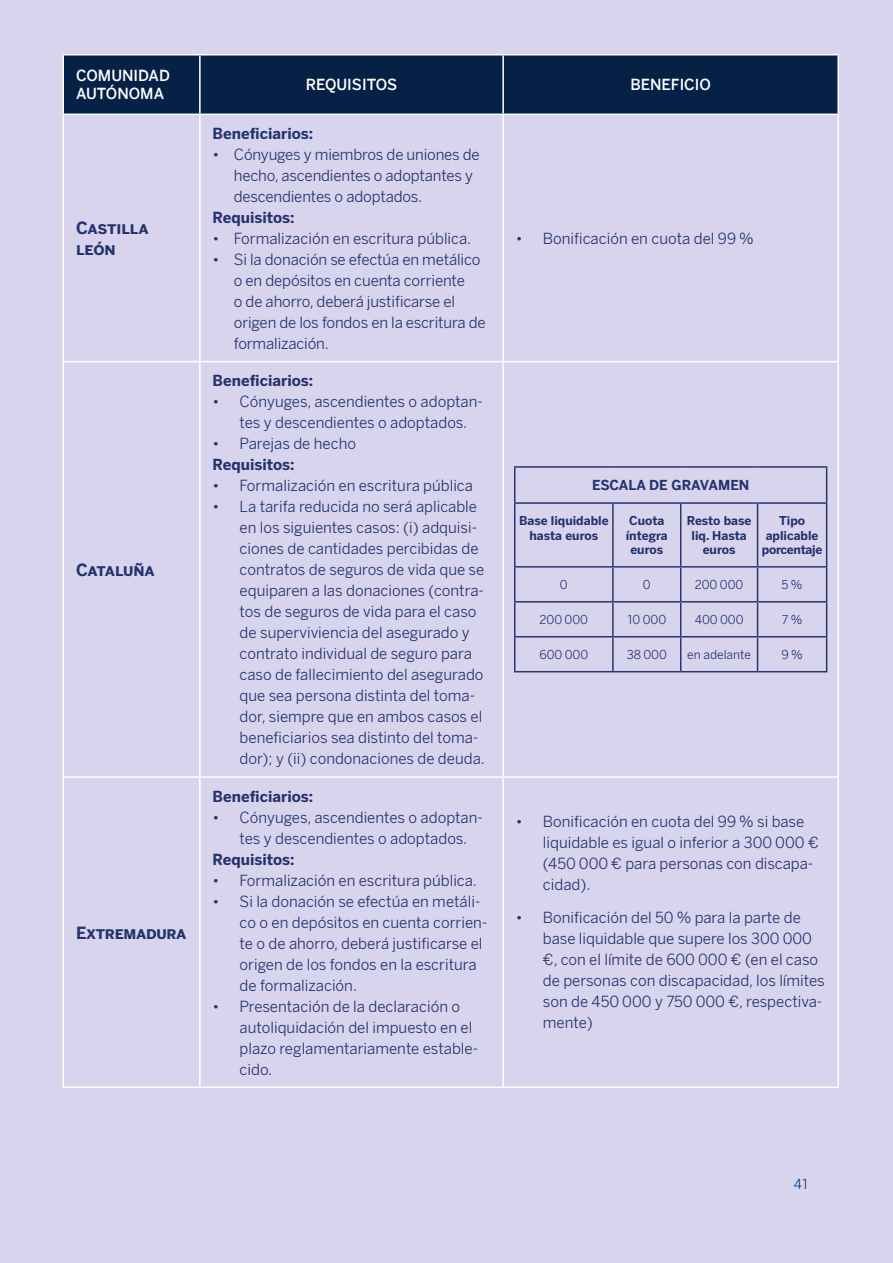
<style>
.page{position:relative;width:893px;height:1263px;background:#d9d4ed}
.page>*{position:absolute;margin:0;border:0;box-sizing:border-box;transform-origin:0 0}
.t1{font:700 16.5px/21px "BBVA Benton Sans";letter-spacing:-.02em;color:#22336d}
.t2{font:15px/21px "BBVA Benton Sans";color:#22336d}
.t3{font:700 15px "BBVA Benton Sans";color:#22336d}
.t4{font:300 15px/18px "BBVA Benton Sans";color:#fff}
.t5{font:700 13.5px "BBVA Benton Sans";color:#22336d}
.t6{font:13.5px "BBVA Benton Sans";color:#004481}
.t7{font:700 12px/14.4px "BBVA Benton Sans";color:#22336d;text-align:center}
.t8{font:12px "BBVA Benton Sans";color:#22336d}
</style>
<div class="page">
<div style="left:64px;top:56px;width:773px;height:58px;background:#072146"></div>
<hr style="left:63px;top:54px;width:137px;height:2px;background:#fff">
<hr style="left:63px;top:56px;width:1px;height:58px;background:#fff">
<hr style="left:200px;top:54px;width:303px;height:2px;background:#fff">
<hr style="left:199px;top:56px;width:2px;height:58px;background:#fff">
<hr style="left:503px;top:54px;width:336px;height:2px;background:#fff">
<hr style="left:502px;top:56px;width:2px;height:58px;background:#fff">
<hr style="left:837px;top:56px;width:2px;height:58px;background:#fff">
<hr style="left:63px;top:114px;width:137px;height:1px;background:#fff">
<hr style="left:63px;top:115px;width:1px;height:246px;background:#fff">
<hr style="left:200px;top:114px;width:303px;height:1px;background:#fff">
<hr style="left:199px;top:115px;width:2px;height:246px;background:#fff">
<hr style="left:503px;top:114px;width:336px;height:1px;background:#fff">
<hr style="left:502px;top:115px;width:2px;height:246px;background:#fff">
<hr style="left:837px;top:115px;width:2px;height:246px;background:#fff">
<hr style="left:63px;top:361px;width:137px;height:1px;background:#fff">
<hr style="left:63px;top:362px;width:1px;height:414px;background:#fff">
<hr style="left:200px;top:361px;width:303px;height:1px;background:#fff">
<hr style="left:199px;top:362px;width:2px;height:414px;background:#fff">
<hr style="left:503px;top:361px;width:336px;height:1px;background:#fff">
<hr style="left:502px;top:362px;width:2px;height:414px;background:#fff">
<hr style="left:837px;top:362px;width:2px;height:414px;background:#fff">
<hr style="left:63px;top:776px;width:137px;height:2px;background:#fff">
<hr style="left:63px;top:778px;width:1px;height:308px;background:#fff">
<hr style="left:200px;top:776px;width:303px;height:2px;background:#fff">
<hr style="left:199px;top:778px;width:2px;height:308px;background:#fff">
<hr style="left:503px;top:776px;width:336px;height:2px;background:#fff">
<hr style="left:502px;top:778px;width:2px;height:308px;background:#fff">
<hr style="left:837px;top:778px;width:2px;height:308px;background:#fff">
<hr style="left:63px;top:1086px;width:137px;height:2px;background:#fff">
<hr style="left:200px;top:1086px;width:303px;height:2px;background:#fff">
<hr style="left:503px;top:1086px;width:336px;height:2px;background:#fff">
<hr style="left:514px;top:466px;width:99px;height:2px;background:#28366d">
<hr style="left:514px;top:468px;width:1px;height:34px;background:#28366d">
<hr style="left:613px;top:466px;width:68px;height:2px;background:#28366d">
<hr style="left:681px;top:466px;width:77px;height:2px;background:#28366d">
<hr style="left:758px;top:466px;width:69px;height:2px;background:#28366d">
<hr style="left:826px;top:468px;width:1px;height:34px;background:#28366d">
<hr style="left:514px;top:502px;width:99px;height:2px;background:#28366d">
<hr style="left:514px;top:504px;width:1px;height:62px;background:#28366d">
<hr style="left:613px;top:502px;width:68px;height:2px;background:#28366d">
<hr style="left:612px;top:504px;width:2px;height:62px;background:#28366d">
<hr style="left:681px;top:502px;width:77px;height:2px;background:#28366d">
<hr style="left:680px;top:504px;width:1px;height:62px;background:#28366d">
<hr style="left:758px;top:502px;width:69px;height:2px;background:#28366d">
<hr style="left:757px;top:504px;width:1px;height:62px;background:#28366d">
<hr style="left:826px;top:504px;width:1px;height:62px;background:#28366d">
<hr style="left:514px;top:566px;width:99px;height:2px;background:#28366d">
<hr style="left:514px;top:568px;width:1px;height:33px;background:#28366d">
<hr style="left:613px;top:566px;width:68px;height:2px;background:#28366d">
<hr style="left:612px;top:568px;width:2px;height:33px;background:#28366d">
<hr style="left:681px;top:566px;width:77px;height:2px;background:#28366d">
<hr style="left:680px;top:568px;width:1px;height:33px;background:#28366d">
<hr style="left:758px;top:566px;width:69px;height:2px;background:#28366d">
<hr style="left:757px;top:568px;width:1px;height:33px;background:#28366d">
<hr style="left:826px;top:568px;width:1px;height:33px;background:#28366d">
<hr style="left:514px;top:601px;width:99px;height:1px;background:#28366d">
<hr style="left:514px;top:602px;width:1px;height:34px;background:#28366d">
<hr style="left:613px;top:601px;width:68px;height:1px;background:#28366d">
<hr style="left:612px;top:602px;width:2px;height:34px;background:#28366d">
<hr style="left:681px;top:601px;width:77px;height:1px;background:#28366d">
<hr style="left:680px;top:602px;width:1px;height:34px;background:#28366d">
<hr style="left:758px;top:601px;width:69px;height:1px;background:#28366d">
<hr style="left:757px;top:602px;width:1px;height:34px;background:#28366d">
<hr style="left:826px;top:602px;width:1px;height:34px;background:#28366d">
<hr style="left:514px;top:636px;width:99px;height:1px;background:#28366d">
<hr style="left:514px;top:637px;width:1px;height:34px;background:#28366d">
<hr style="left:613px;top:636px;width:68px;height:1px;background:#28366d">
<hr style="left:612px;top:637px;width:2px;height:34px;background:#28366d">
<hr style="left:681px;top:636px;width:77px;height:1px;background:#28366d">
<hr style="left:680px;top:637px;width:1px;height:34px;background:#28366d">
<hr style="left:758px;top:636px;width:69px;height:1px;background:#28366d">
<hr style="left:757px;top:637px;width:1px;height:34px;background:#28366d">
<hr style="left:826px;top:637px;width:1px;height:34px;background:#28366d">
<hr style="left:514px;top:671px;width:99px;height:1px;background:#28366d">
<hr style="left:613px;top:671px;width:68px;height:1px;background:#28366d">
<hr style="left:681px;top:671px;width:77px;height:1px;background:#28366d">
<hr style="left:758px;top:671px;width:69px;height:1px;background:#28366d">
<p class="t4" style="left:76px;top:67px;width:95px">COMUNIDAD<br>AUTÓNOMA</p>
<p class="t4" style="left:306px;top:76px;width:93px">REQUISITOS</p>
<p class="t4" style="left:630px;top:76px;width:82px">BENEFICIO</p>
<p class="t1" style="left:76px;top:218px;width:74px">Castilla león</p>
<p class="t1" style="left:76px;top:559px;width:80px">Cataluña</p>
<p class="t1" style="left:76px;top:922px;width:112px">Extremadura</p>
<p class="t3" style="left:213px;top:124px;width:102px">Beneficiarios:</p>
<p class="t2" style="left:234px;top:144px;width:247px;text-indent:-21px">• Cónyuges y miembros de uniones de hecho, ascendientes o adoptantes y descendientes o adoptados.</p>
<p class="t3" style="left:213px;top:208px;width:84px">Requisitos:</p>
<p class="t2" style="left:213px;top:228px;width:260px">• Formalización en escritura pública.</p>
<p class="t2" style="left:234px;top:249px;width:253px;text-indent:-21px">• Si la donación se efectúa en metálico o en depósitos en cuenta corriente<br>o de ahorro, deberá justificarse el origen de los fondos en la escritura de formalización.</p>
<p class="t3" style="left:213px;top:371px;width:102px">Beneficiarios:</p>
<p class="t2" style="left:240px;top:391px;width:245px;text-indent:-27px">• Cónyuges, ascendientes o adoptan&shy;tes y descendientes o adoptados.</p>
<p class="t2" style="left:213px;top:433px;width:145px">• Parejas de hecho</p>
<p class="t3" style="left:213px;top:455px;width:84px">Requisitos:</p>
<p class="t2" style="left:213px;top:475px;width:262px">• Formalización en escritura pública</p>
<p class="t2" style="left:240px;top:496px;width:247px;text-indent:-27px">• La tarifa reducida no será aplicable en los siguientes casos: (i) adquisi&shy;ciones de cantidades percibidas de contratos de seguros de vida que se equiparen a las donaciones (contra&shy;tos de seguros de vida para el caso de superviviencia del asegurado y contrato individual de seguro para caso de fallecimiento del asegurado que sea persona distinta del toma&shy;dor, siempre que en ambos casos el beneficiarios sea distinto del toma&shy;dor); y (ii) condonaciones de deuda.</p>
<p class="t3" style="left:213px;top:787px;width:102px">Beneficiarios:</p>
<p class="t2" style="left:240px;top:807px;width:245px;text-indent:-27px">• Cónyuges, ascendientes o adoptan&shy;tes y descendientes o adoptados.</p>
<p class="t3" style="left:213px;top:850px;width:84px">Requisitos:</p>
<p class="t2" style="left:213px;top:870px;width:266px">• Formalización en escritura pública.</p>
<p class="t2" style="left:240px;top:891px;width:249px;text-indent:-27px">• Si la donación se efectúa en metáli&shy;co o en depósitos en cuenta corrien&shy;te o de ahorro, deberá justificarse el origen de los fondos en la escritura de formalización.</p>
<p class="t2" style="left:240px;top:996px;width:240px;text-indent:-27px">• Presentación de la declaración o autoliquidación del impuesto en el plazo reglamentariamente estable&shy;cido.</p>
<p class="t2" style="left:516px;top:228px;width:239px">• Bonificación en cuota del 99 %</p>
<p class="t5" style="left:592px;top:477px;width:159px">ESCALA DE GRAVAMEN</p>
<p class="t7" style="left:519px;top:514px;width:91px">Base liquidable hasta euros</p>
<p class="t7" style="left:626px;top:514px;width:44px">Cuota íntegra euros</p>
<p class="t7" style="left:687px;top:514px;width:66px">Resto base liq. Hasta euros</p>
<p class="t7" style="left:762px;top:514px;width:62px">Tipo aplicable porcentaje</p>
<p class="t8" style="left:560px;top:577px;width:9px">0</p>
<p class="t8" style="left:643px;top:577px;width:9px">0</p>
<p class="t8" style="left:695px;top:577px;width:50px">200 000</p>
<p class="t8" style="left:782px;top:577px;width:23px">5 %</p>
<p class="t8" style="left:540px;top:612px;width:50px">200 000</p>
<p class="t8" style="left:627px;top:612px;width:40px">10 000</p>
<p class="t8" style="left:695px;top:612px;width:50px">400 000</p>
<p class="t8" style="left:782px;top:612px;width:22px">7 %</p>
<p class="t8" style="left:539px;top:647px;width:50px">600 000</p>
<p class="t8" style="left:627px;top:647px;width:42px">38 000</p>
<p class="t8" style="left:687px;top:647px;width:65px">en adelante</p>
<p class="t8" style="left:781px;top:647px;width:23px">9 %</p>
<p class="t2" style="left:543px;top:811px;width:277px;text-indent:-27px">• Bonificación en cuota del 99 % si base liquidable es igual o inferior a 300 000 € (450 000 € para personas con discapa&shy;cidad).</p>
<p class="t2" style="left:543px;top:907px;width:283px;text-indent:-27px">• Bonificación del 50 % para la parte de base liquidable que supere los 300 000 €, con el límite de 600 000 € (en el caso de personas con discapacidad, los límites son de 450 000 y 750 000 €, respectiva&shy;mente)</p>
<p class="t6" style="left:794px;top:1175px;width:16px">41</p>
</div>
